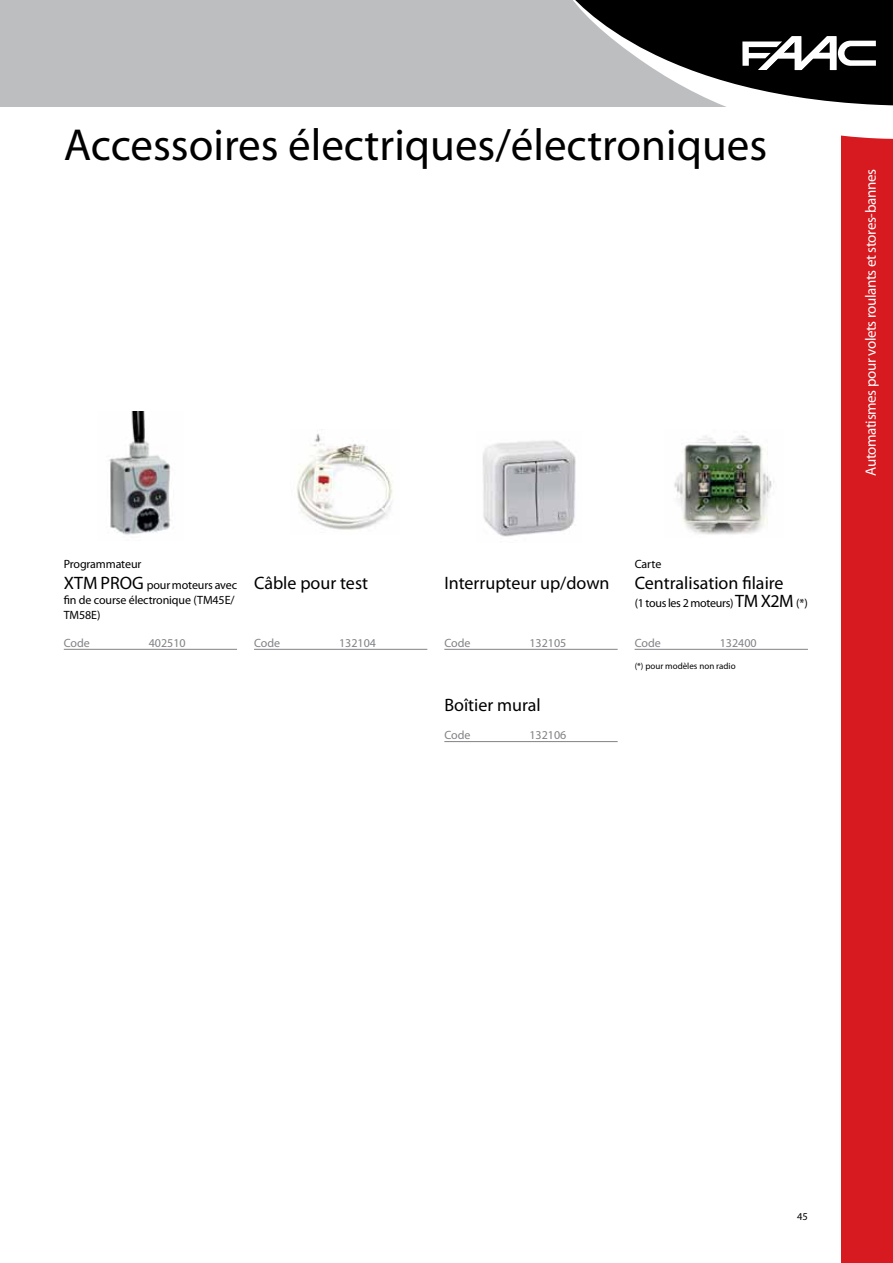
<style>
.page{position:relative;width:893px;height:1263px;background:#fff}
.page>*{position:absolute;margin:0;border:0;box-sizing:border-box;transform-origin:0 0}
.t1{font:45px "Myriad Pro";color:#000}
.t2{font:18px "Myriad Pro";color:#000}
.t3{font:15px "Myriad Pro";letter-spacing:-.025em;color:#fff}
.t4{font:12px/21px "Myriad Pro";letter-spacing:-.01em;color:#000}
.t5{font:12px "Myriad Pro";color:#808285}
.t6{font:10.5px "Myriad Pro";color:#000}
.t7{font:9px "Myriad Pro";color:#000}
.s1{font-size:18px}
</style>
<div class="page">
<div style="left:842px;top:0;width:51px;height:1263px;background:#d71920"></div>
<div style="left:0;top:0;width:893px;height:106px;background:#bcbec0"></div>
<svg style="left:564px;top:0;width:329px;height:142px"></svg>
<hr style="left:254px;top:649px;width:173px;height:1px;background:#808285">
<hr style="left:635px;top:649px;width:173px;height:1px;background:#808285">
<img style="left:483px;top:440px;width:93px;height:97px">
<img style="left:674px;top:435px;width:100px;height:100px">
<img style="left:297px;top:429px;width:96px;height:101px">
<hr style="left:444px;top:649px;width:174px;height:1px;background:#808285">
<hr style="left:64px;top:649px;width:173px;height:1px;background:#808285">
<img style="left:109px;top:412px;width:62px;height:123px">
<hr style="left:444px;top:741px;width:174px;height:1px;background:#808285">
<h1 class="t1" style="left:64px;top:117px;width:705px">Accessoires électriques/électroniques</h1>
<p class="t4" style="left:64px;top:553px;width:175px">Programmateur<br><span class="s1">XTM PROG</span> pour moteurs avec</p>
<p class="t4" style="left:64px;top:592px;width:172px;line-height:15px">fin de course électronique (TM45E/<br>TM58E)</p>
<p class="t5" style="left:64px;top:635px;width:28px">Code</p>
<p class="t5" style="left:149px;top:635px;width:38px">402510</p>
<h2 class="t2" style="left:254px;top:571px;width:116px">Câble pour test</h2>
<p class="t5" style="left:254px;top:635px;width:28px">Code</p>
<p class="t5" style="left:339px;top:635px;width:38px">132104</p>
<h2 class="t2" style="left:444px;top:571px;width:167px">Interrupteur up/down</h2>
<p class="t5" style="left:444px;top:635px;width:28px">Code</p>
<p class="t5" style="left:529px;top:635px;width:38px">132105</p>
<h2 class="t2" style="left:444px;top:694px;width:98px">Boîtier mural</h2>
<p class="t5" style="left:444px;top:728px;width:28px">Code</p>
<p class="t5" style="left:529px;top:728px;width:38px">132106</p>
<p class="t4" style="left:635px;top:553px;width:28px">Carte</p>
<h2 class="t2" style="left:635px;top:572px;width:150px">Centralisation filaire</h2>
<p class="t4" style="left:635px;top:592px;width:175px">(1 tous les 2 moteurs) <span class="s1">TM X2M</span> (*)</p>
<p class="t5" style="left:635px;top:635px;width:28px">Code</p>
<p class="t5" style="left:720px;top:635px;width:38px">132400</p>
<p class="t7" style="left:635px;top:660px;width:102px">(*) pour modèles non radio</p>
<p class="t3" style="left:862px;top:476px;width:308px;rotate:-90deg">Automatismes pour volets roulants et stores-bannes</p>
<p class="t6" style="left:797px;top:1209px;width:12px">45</p>
</div>
